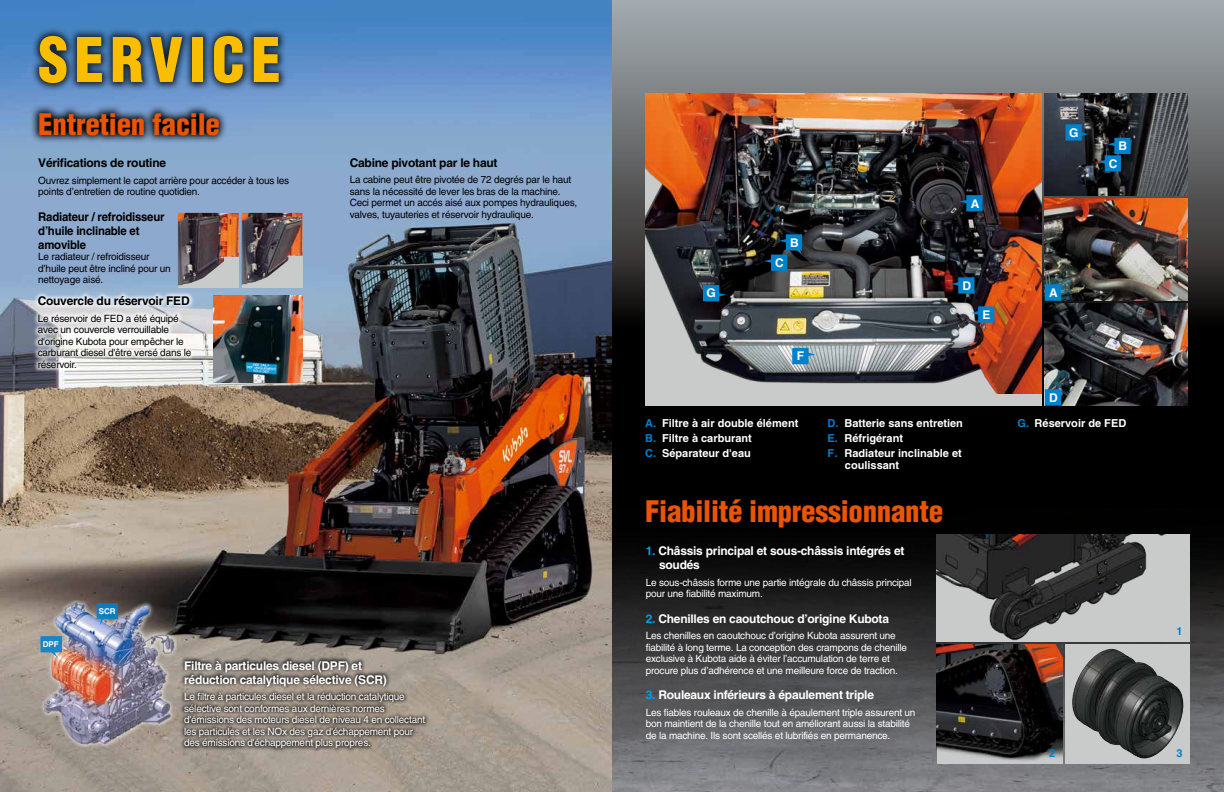
<style>
.page{position:relative;width:1224px;height:792px;background:#fff}
.page>*{position:absolute;margin:0;border:0;box-sizing:border-box;transform-origin:0 0}
.t1{font:900 condensed 60px "Helvetica";letter-spacing:.1em;color:#fabe00}
.t2{font:900 condensed 29px "Helvetica";letter-spacing:-.01em;color:#ea5504}
.t3{font:700 12px/14px "Helvetica";letter-spacing:-.02em;color:#fff}
.t4{font:700 12px "Helvetica";letter-spacing:-.02em;color:#000}
.t5{font:700 12px/14px "Helvetica";letter-spacing:-.02em;color:#000;scale:.95 1}
.t6{font:700 11px/15px "Helvetica";color:#fff}
.t7{font:700 11px "Helvetica";color:#0081cc}
.t8{font:10px/11.5px "Helvetica";letter-spacing:-.02em;color:#fff}
.t9{font:10px/11.5px "Helvetica";letter-spacing:-.02em;color:#000}
.t10{font:700 8px "Helvetica";color:#fff}
.s1{color:#0081cc}
.s2{color:#00a0e9}
</style>
<div class="page">
<svg style="left:612px;top:0;width:612px;height:508px;background:#454749"></svg>
<img style="left:612px;top:508px;width:612px;height:284px">
<div style="left:645px;top:94px;width:396px;height:311px;background:#c9caca"></div>
<img style="left:645px;top:94px;width:396px;height:300px">
<svg style="left:959px;top:195px;width:24px;height:16px"></svg>
<svg style="left:951px;top:277px;width:24px;height:17px"></svg>
<svg style="left:792px;top:348px;width:23px;height:16px"></svg>
<svg style="left:971px;top:306px;width:23px;height:17px"></svg>
<svg style="left:764px;top:234px;width:38px;height:37px"></svg>
<svg style="left:703px;top:285px;width:23px;height:16px"></svg>
<img style="left:1045px;top:94px;width:143px;height:102px">
<img style="left:1045px;top:199px;width:143px;height:102px">
<img style="left:1045px;top:304px;width:143px;height:102px">
<svg style="left:1045px;top:285px;width:16px;height:16px"></svg>
<svg style="left:1045px;top:389px;width:16px;height:17px"></svg>
<svg style="left:1066px;top:124px;width:23px;height:17px"></svg>
<svg style="left:1098px;top:138px;width:33px;height:34px"></svg>
<img style="left:0;top:0;width:612px;height:792px">
<div style="left:30px;top:27px;width:258px;height:65px;background:#000;opacity:.75"></div>
<svg style="left:30px;top:104px;width:198px;height:40px;background:#41546d"></svg>
<div style="left:242px;top:213px;width:61px;height:74px;background:#c9caca"></div>
<img style="left:242px;top:213px;width:61px;height:72px">
<img style="left:178px;top:213px;width:61px;height:73px">
<div style="left:180px;top:656px;width:249px;height:97px;background:#000;opacity:.75"></div>
<img style="left:42px;top:601px;width:134px;height:148px">
<svg style="left:97px;top:603px;width:21px;height:22px"></svg>
<svg style="left:41px;top:636px;width:21px;height:22px"></svg>
<div style="left:645px;top:498px;width:58px;height:26px;background:#000"></div>
<div style="left:704px;top:499px;width:6px;height:23px;border:2px solid #000"></div>
<div style="left:711px;top:497px;width:233px;height:32px;background:#000"></div>
<img style="left:936px;top:534px;width:254px;height:108px">
<svg style="left:1065px;top:645px;width:125px;height:119px;background:#797a7a"></svg>
<img style="left:1072px;top:650px;width:33px;height:79px">
<img style="left:937px;top:645px;width:126px;height:119px">
<img style="left:213px;top:295px;width:89px;height:88px">
<div style="left:33px;top:291px;width:163px;height:82px;background:#fff;opacity:.75"></div>
<h1 class="t1" style="left:38px;top:22px;width:244px">SERVICE</h1>
<h2 class="t2" style="left:38px;top:106px;width:183px">Entretien facile</h2>
<p class="t4" style="left:38px;top:156px;width:129px">Vérifications de routine</p>
<p class="t9" style="left:38px;top:174px;width:252px">Ouvrez simplement le capot arrière pour accéder à tous les points d’entretien de routine quotidien.</p>
<p class="t5" style="left:38px;top:209px;width:134px">Radiateur / refroidisseur d’huile inclinable et amovible</p>
<p class="t9" style="left:38px;top:251px;width:134px">Le radiateur / refroidisseur d’huile peut être incliné pour un nettoyage aisé.</p>
<p class="t4" style="left:38px;top:294px;width:154px">Couvercle du réservoir FED</p>
<p class="t9" style="left:38px;top:313px;width:155px">Le réservoir de FED a été équipé avec un couvercle verrouillable d'origine Kubota pour empêcher le carburant diesel d'être versé dans le réservoir.</p>
<p class="t4" style="left:350px;top:155px;width:149px">Cabine pivotant par le haut</p>
<p class="t9" style="left:350px;top:174px;width:229px">La cabine peut être pivotée de 72 degrés par le haut sans la nécessité de lever les bras de la machine.<br>Ceci permet un accés aisé aux pompes hydrauliques, valves, tuyauteries et réservoir hydraulique.</p>
<p class="t10" style="left:43px;top:640px;width:17px">DPF</p>
<p class="t10" style="left:99px;top:606px;width:18px">SCR</p>
<p class="t3" style="left:184px;top:658px;width:204px">Filtre à particules diesel (DPF) et réduction catalytique sélective (SCR)</p>
<p class="t8" style="left:184px;top:691px;width:243px">Le filtre à particules diesel et la réduction catalytique sélective sont conformes aux dernières normes d'émissions des moteurs diesel de niveau 4 en collectant les particules et les NOx des gaz d'échappement pour des émissions d'échappement plus propres.</p>
<p class="t3" style="left:1069px;top:125px;width:11px">G</p>
<p class="t3" style="left:790px;top:235px;width:10px">B</p>
<p class="t3" style="left:775px;top:256px;width:10px">C</p>
<p class="t3" style="left:971px;top:196px;width:10px">A</p>
<p class="t3" style="left:962px;top:278px;width:10px">D</p>
<p class="t3" style="left:706px;top:286px;width:11px">G</p>
<p class="t3" style="left:1049px;top:286px;width:10px">A</p>
<p class="t3" style="left:797px;top:349px;width:9px">F</p>
<p class="t3" style="left:983px;top:307px;width:10px">E</p>
<p class="t3" style="left:1049px;top:390px;width:10px">D</p>
<p class="t3" style="left:1118px;top:139px;width:10px">B</p>
<p class="t3" style="left:1109px;top:156px;width:10px">C</p>
<p class="t6" style="left:645px;top:416px;width:155px"><span class="s1">A.</span> Filtre à air double élément<br><span class="s1">B.</span> Filtre à carburant<br><span class="s1">C.</span> Séparateur d'eau</p>
<p class="t6" style="left:827px;top:416px;width:137px"><span class="s1">D.</span> Batterie sans entretien<br><span class="s1">E.</span> Réfrigérant<br><span class="s1">F.</span> Radiateur inclinable et</p>
<p class="t6" style="left:845px;top:458px;width:56px">coulissant</p>
<h2 class="t2" style="left:645px;top:493px;width:300px">Fiabilité impressionnante</h2>
<p class="t3" style="left:659px;top:544px;width:247px;text-indent:-13px"><span class="s2">1.</span> Châssis principal et sous-châssis intégrés et soudés</p>
<p class="t8" style="left:646px;top:577px;width:268px">Le sous-châssis forme une partie intégrale du châssis principal pour une fiabilité maximum.</p>
<p class="t3" style="left:646px;top:611px;width:245px"><span class="s2">2.</span> Chenilles en caoutchouc d’origine Kubota</p>
<p class="t8" style="left:646px;top:630px;width:263px">Les chenilles en caoutchouc d’origine Kubota assurent une fiabilité à long terme. La conception des crampons de chenille exclusive à Kubota aide à éviter l’accumulation de terre et procure plus d’adhérence et une meilleure force de traction.</p>
<p class="t3" style="left:646px;top:688px;width:230px"><span class="s2">3.</span> Rouleaux inférieurs à épaulement triple</p>
<p class="t8" style="left:646px;top:707px;width:271px">Les fiables rouleaux de chenille à épaulement triple assurent un bon maintient de la chenille tout en améliorant aussi la stabilité de la machine. Ils sont scellés et lubrifiés en permanence.</p>
<p class="t6" style="left:1018px;top:416px;width:110px"><span class="s1">G.</span> Réservoir de FED</p>
<p class="t7" style="left:1176px;top:625px;width:8px">1</p>
<p class="t7" style="left:1049px;top:747px;width:8px">2</p>
<p class="t7" style="left:1176px;top:747px;width:8px">3</p>
</div>
